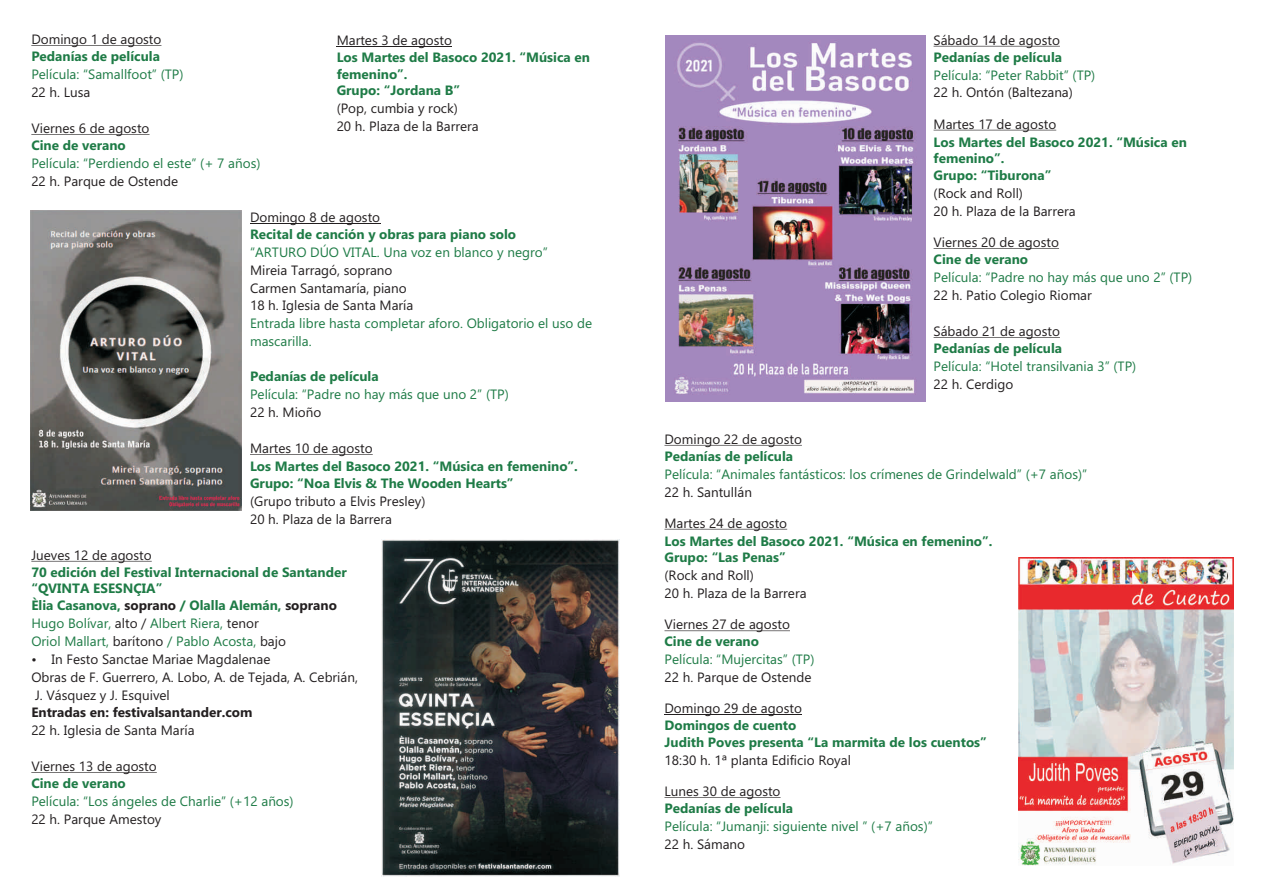
<style>
.page{position:relative;width:1263px;height:893px;background:#fff}
.page>*{position:absolute;margin:0;border:0;box-sizing:border-box;transform-origin:0 0}
.t1{font:700 13.5px/16.8px "Ebrima";color:#1e7b46}
.t2{font:13.5px/18px "Ebrima";color:#1e7b46}
.t3{font:13.5px/18px "Ebrima";color:#231f20}
.t4{font:13.5px/18px "Bell Gothic Blk BT";color:#231f20}
.t5{font:13.5px "Bell Gothic Blk BT";color:#1e7b46}
.t6{font:700 13.5px "Bell Gothic Blk BT";color:#231f20}
.s1{color:#231f20}
</style>
<div class="page">
<hr style="left:933px;top:46px;width:127px;height:1px;background:#231f20">
<hr style="left:933px;top:248px;width:126px;height:1px;background:#231f20">
<hr style="left:933px;top:337px;width:127px;height:1px;background:#231f20">
<hr style="left:664px;top:445px;width:138px;height:1px;background:#231f20">
<hr style="left:664px;top:630px;width:126px;height:1px;background:#231f20">
<hr style="left:664px;top:797px;width:116px;height:1px;background:#231f20">
<hr style="left:933px;top:130px;width:123px;height:1px;background:#231f20">
<hr style="left:664px;top:529px;width:123px;height:1px;background:#231f20">
<hr style="left:664px;top:714px;width:138px;height:1px;background:#231f20">
<hr style="left:31px;top:45px;width:130px;height:1px;background:#231f20">
<hr style="left:31px;top:134px;width:119px;height:1px;background:#231f20">
<hr style="left:31px;top:772px;width:126px;height:1px;background:#231f20">
<hr style="left:250px;top:223px;width:130px;height:1px;background:#231f20">
<hr style="left:250px;top:454px;width:123px;height:1px;background:#231f20">
<hr style="left:31px;top:561px;width:121px;height:1px;background:#231f20">
<img style="left:1018px;top:557px;width:215px;height:309px">
<img style="left:30px;top:211px;width:212px;height:299px">
<img style="left:381px;top:540px;width:239px;height:337px">
<img style="left:665px;top:36px;width:260px;height:366px">
<hr style="left:337px;top:46px;width:115px;height:1px;background:#231f20">
<p class="t3" style="left:31px;top:32px;width:132px">Domingo 1 de agosto</p>
<p class="t3" style="left:31px;top:85px;width:61px">22 h. Lusa</p>
<p class="t3" style="left:31px;top:120px;width:120px">Viernes 6 de agosto</p>
<p class="t3" style="left:31px;top:173px;width:148px">22 h. Parque de Ostende</p>
<p class="t1" style="left:31px;top:49px;width:130px">Pedanías de película</p>
<p class="t2" style="left:31px;top:67px;width:154px">Película: “Samallfoot” (TP)</p>
<p class="t1" style="left:31px;top:138px;width:96px">Cine de verano</p>
<p class="t2" style="left:31px;top:155px;width:231px">Película: “Perdiendo el este” (+ 7 años)</p>
<p class="t3" style="left:337px;top:32px;width:117px">Martes 3 de agosto</p>
<p class="t1" style="left:337px;top:50px;width:255px">Los Martes del Basoco 2021. “Música en femenino”.<br>Grupo: “Jordana B”</p>
<p class="t3" style="left:337px;top:101px;width:144px">(Pop, cumbia y rock)<br>20 h. Plaza de la Barrera</p>
<p class="t4" style="left:250px;top:209px;width:132px">Domingo 8 de agosto</p>
<p class="t1" style="left:250px;top:227px;width:268px">Recital de canción y obras para piano solo</p>
<p class="t2" style="left:250px;top:244px;width:299px">“ARTURO DÚO VITAL. Una voz en blanco y negro”</p>
<p class="t3" style="left:250px;top:262px;width:158px">Mireia Tarragó, soprano<br>Carmen Santamaría, piano</p>
<p class="t3" style="left:250px;top:298px;width:165px">18 h. Iglesia de Santa María</p>
<p class="t2" style="left:250px;top:316px;width:344px">Entrada libre hasta completar aforo. Obligatorio el uso de mascarilla.</p>
<p class="t1" style="left:250px;top:369px;width:130px">Pedanías de película</p>
<p class="t2" style="left:250px;top:387px;width:260px">Película: “Padre no hay más que uno 2” (TP)</p>
<p class="t3" style="left:250px;top:405px;width:73px">22 h. Mioño</p>
<p class="t4" style="left:250px;top:441px;width:124px">Martes 10 de agosto</p>
<p class="t1" style="left:250px;top:459px;width:329px">Los Martes del Basoco 2021. “Música en femenino”.<br>Grupo: “Noa Elvis &amp; The Wooden Hearts”</p>
<p class="t4" style="left:31px;top:547px;width:122px">Jueves 12 de agosto</p>
<p class="t4" style="left:250px;top:493px;width:177px">(Grupo tributo a Elvis Presley)<br>20 h. Plaza de la Barrera</p>
<p class="t1" style="left:31px;top:565px;width:317px">70 edición del Festival Internacional de Santander “QVINTA ESESNÇIA”</p>
<p class="t1" style="left:31px;top:598px;width:307px">Èlia Casanova, <span class="s1">soprano</span> / Olalla Alemán, <span class="s1">soprano</span></p>
<p class="t5" style="left:31px;top:618px;width:229px">Hugo Bolívar, <span class="s1">alto /</span> Albert Riera, <span class="s1">tenor</span></p>
<p class="t5" style="left:31px;top:636px;width:256px">Oriol Mallart, <span class="s1">barítono</span> / Pablo Acosta, <span class="s1">bajo</span></p>
<p class="t4" style="left:52px;top:652px;width:220px">In Festo Sanctae Mariae Magdalenae</p>
<p class="t4" style="left:31px;top:670px;width:328px">Obras de F. Guerrero, A. Lobo, A. de Tejada, A. Cebrián,</p>
<p class="t4" style="left:35px;top:688px;width:136px">J. Vásquez y J. Esquivel</p>
<p class="t6" style="left:31px;top:707px;width:223px">Entradas en: festivalsantander.com</p>
<p class="t4" style="left:31px;top:722px;width:165px">22 h. Iglesia de Santa María</p>
<p class="t3" style="left:31px;top:758px;width:127px">Viernes 13 de agosto</p>
<p class="t3" style="left:31px;top:811px;width:132px">22 h. Parque Amestoy</p>
<p class="t1" style="left:31px;top:776px;width:96px">Cine de verano</p>
<p class="t2" style="left:31px;top:793px;width:264px">Película: “Los ángeles de Charlie” (+12 años)</p>
<p class="t3" style="left:933px;top:32px;width:128px">Sábado 14 de agosto</p>
<p class="t3" style="left:933px;top:85px;width:141px">22 h. Ontón (Baltezana)</p>
<p class="t1" style="left:933px;top:50px;width:130px">Pedanías de película</p>
<p class="t2" style="left:933px;top:67px;width:163px">Película: “Peter Rabbit” (TP)</p>
<p class="t4" style="left:933px;top:116px;width:124px">Martes 17 de agosto</p>
<p class="t1" style="left:933px;top:135px;width:255px">Los Martes del Basoco 2021. “Música en femenino”.<br>Grupo: “Tiburona”</p>
<p class="t4" style="left:933px;top:186px;width:144px">(Rock and Roll)<br>20 h. Plaza de la Barrera</p>
<p class="t3" style="left:933px;top:235px;width:127px">Viernes 20 de agosto</p>
<p class="t3" style="left:933px;top:287px;width:160px">22 h. Patio Colegio Riomar</p>
<p class="t3" style="left:933px;top:323px;width:128px">Sábado 21 de agosto</p>
<p class="t3" style="left:933px;top:376px;width:81px">22 h. Cerdigo</p>
<p class="t1" style="left:933px;top:252px;width:96px">Cine de verano</p>
<p class="t2" style="left:933px;top:269px;width:260px">Película: “Padre no hay más que uno 2” (TP)</p>
<p class="t1" style="left:933px;top:341px;width:130px">Pedanías de película</p>
<p class="t2" style="left:933px;top:358px;width:204px">Película: “Hotel transilvania 3” (TP)</p>
<p class="t3" style="left:664px;top:431px;width:139px">Domingo 22 de agosto</p>
<p class="t3" style="left:664px;top:484px;width:89px">22 h. Santullán</p>
<p class="t1" style="left:664px;top:449px;width:130px">Pedanías de película</p>
<p class="t2" style="left:664px;top:466px;width:424px">Película: “Animales fantásticos: los crímenes de Grindelwald” (+7 años)”</p>
<p class="t4" style="left:664px;top:515px;width:124px">Martes 24 de agosto</p>
<p class="t1" style="left:664px;top:534px;width:329px">Los Martes del Basoco 2021. “Música en femenino”.<br>Grupo: “Las Penas”</p>
<p class="t4" style="left:664px;top:568px;width:144px">(Rock and Roll)<br>20 h. Plaza de la Barrera</p>
<p class="t3" style="left:664px;top:617px;width:127px">Viernes 27 de agosto</p>
<p class="t3" style="left:664px;top:670px;width:148px">22 h. Parque de Ostende</p>
<p class="t1" style="left:664px;top:634px;width:96px">Cine de verano</p>
<p class="t2" style="left:664px;top:652px;width:151px">Película: “Mujercitas” (TP)</p>
<p class="t4" style="left:664px;top:701px;width:139px">Domingo 29 de agosto</p>
<p class="t4" style="left:664px;top:752px;width:188px">18:30 h. 1ª planta Edificio Royal</p>
<p class="t1" style="left:664px;top:718px;width:324px">Domingos de cuento<br>Judith Poves presenta “La marmita de los cuentos”</p>
<p class="t3" style="left:664px;top:783px;width:118px">Lunes 30 de agosto</p>
<p class="t3" style="left:664px;top:836px;width:82px">22 h. Sámano</p>
<p class="t1" style="left:664px;top:801px;width:130px">Pedanías de película</p>
<p class="t2" style="left:664px;top:818px;width:270px">Película: “Jumanji: siguiente nivel ” (+7 años)”</p>
</div>
